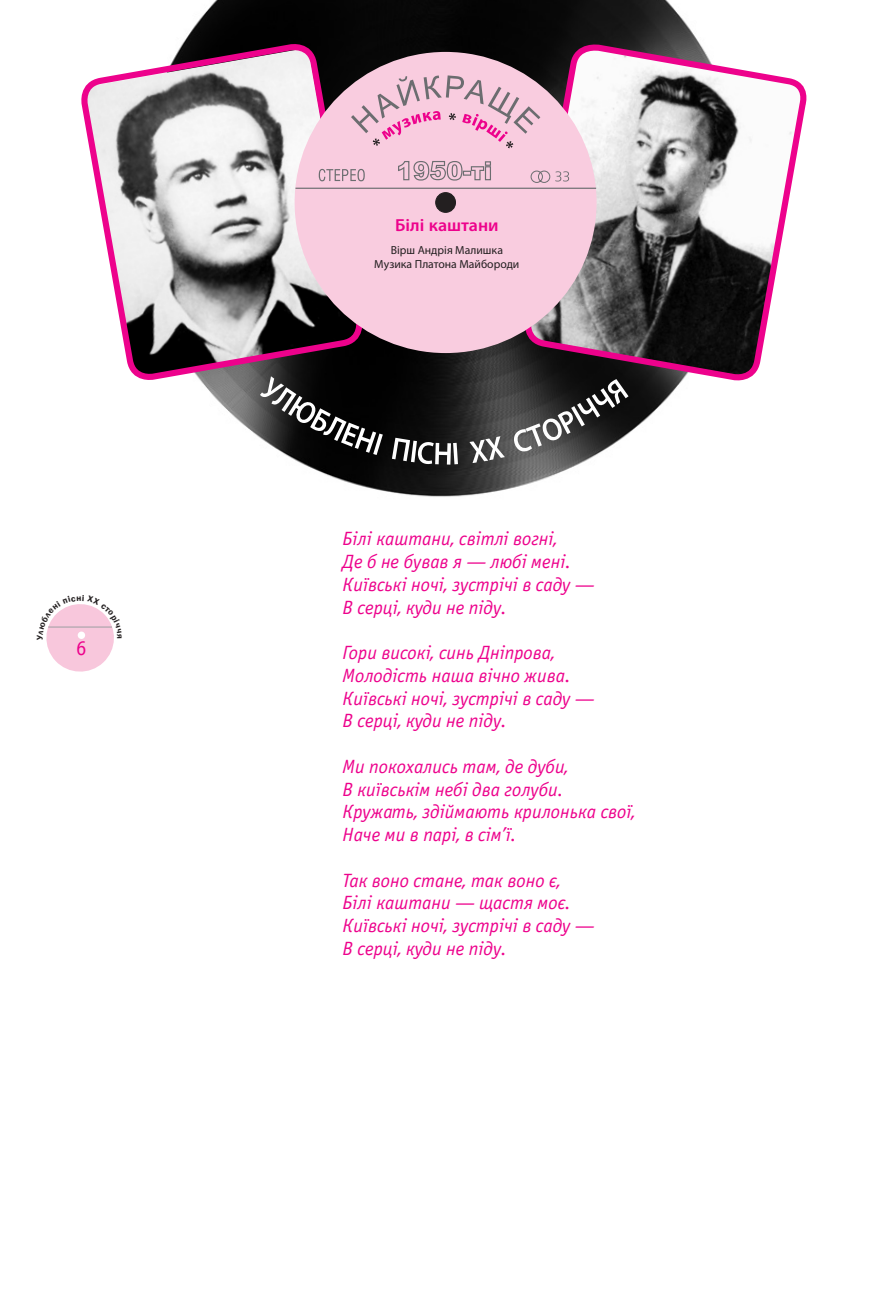
<style>
.page{position:relative;width:869px;height:1290px;background:#fff}
.page>*{position:absolute;margin:0;border:0;box-sizing:border-box;transform-origin:0 0}
.t1{font:21px "Officina Sans Book SCC";color:#ed028c}
.t2{font:italic 19.25px/22.8px "Officina Sans Book C";color:#ed028c}
.t3{font:600 17.5px "Myriad Pro";color:#ed028c}
.t4{font:11.72px/14px "Myriad Pro";color:#231f20;text-align:center}
</style>
<div class="page">
<img style="left:189px;top:0;width:509px;height:497px">
<svg style="left:260px;top:376px;width:122px;height:79px;background:#3a3a3a"></svg>
<svg style="left:392px;top:438px;width:66px;height:27px"></svg>
<svg style="left:469px;top:436px;width:35px;height:27px"></svg>
<svg style="left:512px;top:379px;width:116px;height:74px;background:#555"></svg>
<svg style="left:81px;top:34px;width:285px;height:356px"></svg>
<svg style="left:521px;top:41px;width:286px;height:349px"></svg>
<div style="left:294px;top:52px;width:302px;height:301px;background:#f9ccdf;border-radius:50%"></div>
<div style="left:435px;top:193px;width:20px;height:19px;background:#231f20;border-radius:50%"></div>
<div style="left:435px;top:192px;width:21px;height:21px;border:1px solid #231f20;border-radius:50%"></div>
<hr style="left:295px;top:188px;width:301px;height:1px;background:#6c6d70">
<svg style="left:318px;top:169px;width:46px;height:12px"></svg>
<svg style="left:530px;top:170px;width:39px;height:13px"></svg>
<svg style="left:398px;top:161px;width:93px;height:20px"></svg>
<svg style="left:351px;top:75px;width:189px;height:73px"></svg>
<svg style="left:46px;top:604px;width:68px;height:68px"></svg>
<p class="t1" style="left:76px;top:637px;width:12px">6</p>
<p class="t3" style="left:395px;top:214px;width:105px">Білі каштани</p>
<p class="t4" style="left:374px;top:243px;width:147px">Вірш Андрія Малишка<br>Музика Платона Майбороди</p>
<p class="t2" style="left:342px;top:528px;width:253px">Білі каштани, світлі вогні,<br>Де б не бував я — любі мені.<br>Київські ночі, зустрічі в саду —<br>В серці, куди не піду.</p>
<p class="t2" style="left:342px;top:642px;width:253px">Гори високі, синь Дніпрова,<br>Молодість наша вічно жива.<br>Київські ночі, зустрічі в саду —<br>В серці, куди не піду.</p>
<p class="t2" style="left:342px;top:755px;width:294px">Ми покохались там, де дуби,<br>В київськім небі два голуби.<br>Кружать, здіймають крилонька свої,<br>Наче ми в парі, в сім’ї.</p>
<p class="t2" style="left:342px;top:869px;width:253px">Так воно стане, так воно є,<br>Білі каштани — щастя моє.<br>Київські ночі, зустрічі в саду —<br>В серці, куди не піду.</p>
</div>
